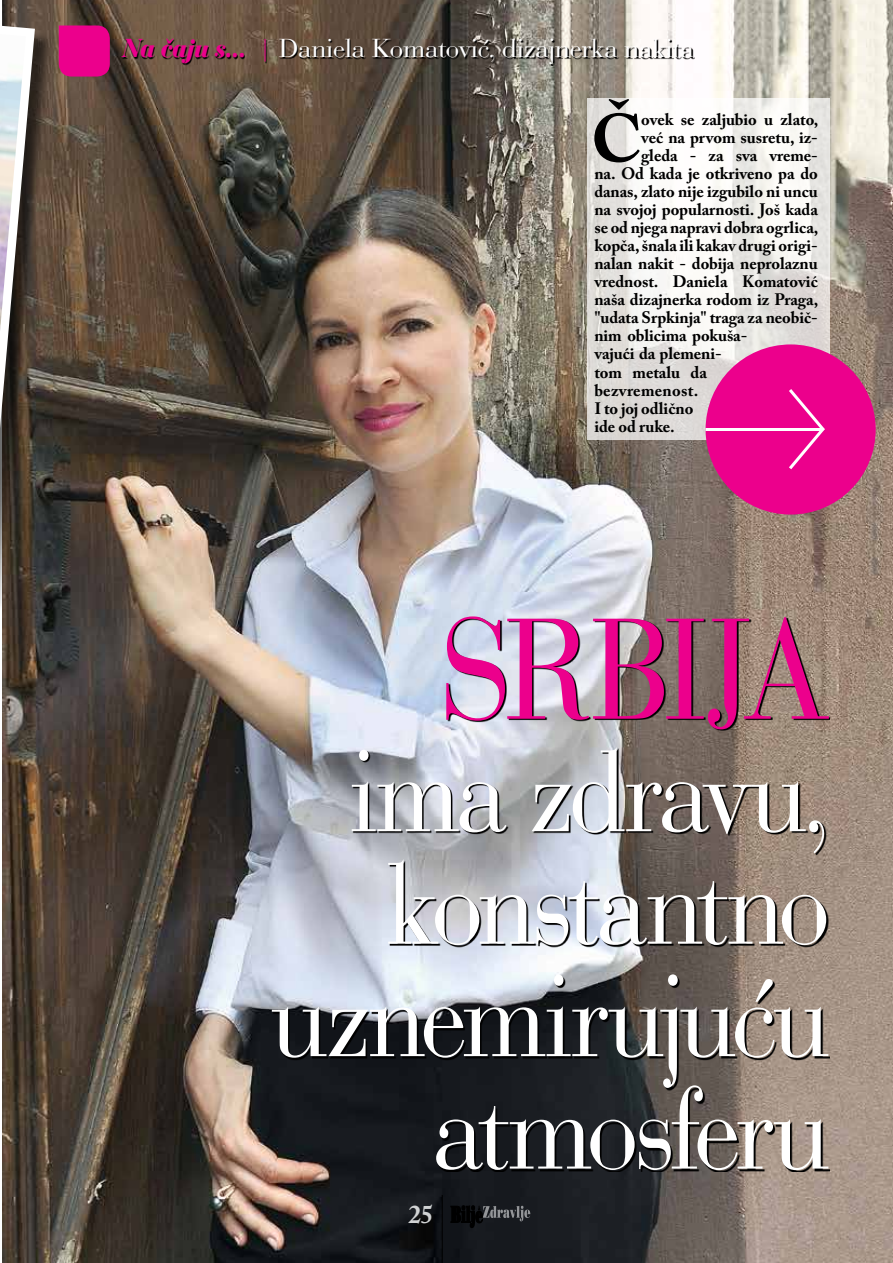
<style>
.page{position:relative;width:893px;height:1263px;background:#fff}
.page>*{position:absolute;margin:0;border:0;box-sizing:border-box;transform-origin:0 0}
.t1{font:150px "Bauer Bodoni DOT";letter-spacing:-.035em;color:#ec008c;scale:.85 1}
.t2{font:120px/112.5px "Bauer Bodoni DOT";letter-spacing:-.025em;color:#fff;text-align:right;scale:.85 1}
.t3{font:700 67.2px "Adobe Caslon Pro";color:#000}
.t4{font:27px "Bauer Bodoni DOT";color:#fff}
.t5{font:700 25.5px "Adobe Caslon Pro";color:#d1d3d4}
.t6{font:700 16.5px "Adobe Caslon Pro";letter-spacing:-.005em;color:#000}
.t7{font:700 16.5px "Adobe Caslon Pro";letter-spacing:.015em;color:#000}
.s1{font-weight:700;font-style:italic;color:#ec008c}
.s2{color:#ec008c}
</style>
<div class="page">
<img style="left:2px;top:0;width:891px;height:1263px">
<svg style="left:59px;top:26px;width:51px;height:51px;background:#e40387"></svg>
<svg style="left:122px;top:39px;width:573px;height:26px;background:#6a5f55"></svg>
<hr style="left:442px;top:1195px;width:1px;height:68px;background:#000">
<svg style="left:451px;top:1205px;width:79px;height:23px;background:#222528"></svg>
<svg style="left:273px;top:618px;width:557px;height:554px;background:#797779"></svg>
<svg style="left:587px;top:99px;width:242px;height:341px"></svg>
<div style="left:706px;top:344px;width:170px;height:170px;background:#ec008c;border-radius:50%"></div>
<hr style="left:706px;top:428px;width:115px;height:3px;background:#fff">
<svg style="left:789px;top:389px;width:36px;height:81px"></svg>
<div style="left:0;top:0;width:53px;height:613px;background:#000;opacity:.58"></div>
<svg style="left:0;top:0;width:40px;height:599px"></svg>
<h3 class="t4" style="left:123px;top:33px;width:572px"><span class="s1">Na čaju s...</span> <span class="s2">|</span> Daniela Komatović, dizajnerka nakita</h3>
<h3 class="t3" style="left:591px;top:99px;width:52px">Č</h3>
<p class="t6" style="left:641px;top:110px;width:179px">ovek se zaljubio u zlato,</p>
<p class="t6" style="left:641px;top:128px;width:178px">već na prvom susretu, iz-</p>
<p class="t6" style="left:641px;top:146px;width:178px">gleda - za sva vreme-</p>
<p class="t6" style="left:594px;top:164px;width:225px">na. Od kada je otkriveno pa do</p>
<p class="t6" style="left:594px;top:182px;width:225px">danas, zlato nije izgubilo ni uncu</p>
<p class="t6" style="left:594px;top:200px;width:225px">na svojoj popularnosti. Još kada</p>
<p class="t6" style="left:594px;top:218px;width:226px">se od njega napravi dobra ogrlica,</p>
<p class="t6" style="left:594px;top:236px;width:225px">kopča, šnala ili kakav drugi origi-</p>
<p class="t6" style="left:594px;top:254px;width:225px">nalan nakit - dobija neprolaznu</p>
<p class="t6" style="left:594px;top:272px;width:225px">vrednost. Daniela Komatović</p>
<p class="t6" style="left:594px;top:290px;width:226px">naša dizajnerka rodom iz Praga,</p>
<p class="t6" style="left:594px;top:308px;width:225px">"udata Srpkinja" traga za neobič-</p>
<p class="t6" style="left:594px;top:326px;width:154px">nim oblicima pokuša-</p>
<p class="t6" style="left:594px;top:344px;width:129px">vajući da plemeni-</p>
<p class="t6" style="left:594px;top:362px;width:114px">tom metalu da</p>
<p class="t7" style="left:594px;top:380px;width:105px">bezvremenost.</p>
<p class="t6" style="left:594px;top:398px;width:100px">I to joj odlično</p>
<p class="t6" style="left:594px;top:416px;width:82px">ide od ruke.</p>
<h1 class="t1" style="left:439px;top:583px;width:461px">Srbija</h1>
<h2 class="t2" style="left:272px;top:737px;width:657px">ima zdravu, konstantno uznemirujuću atmosferu</h2>
<h3 class="t5" style="left:409px;top:1199px;width:27px">25</h3>
</div>
